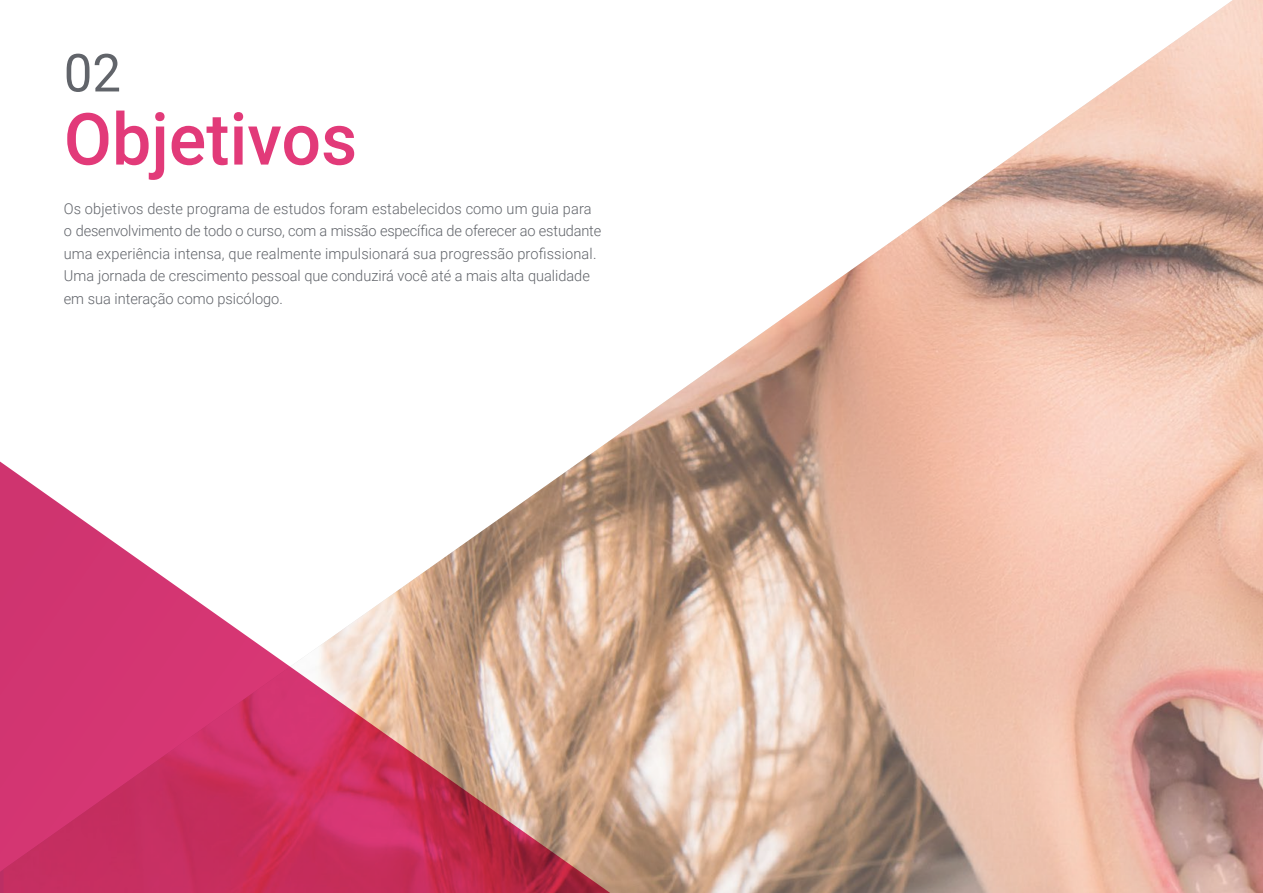
<style>
.page{position:relative;width:1263px;height:893px;background:#fff}
.page>*{position:absolute;margin:0;border:0;box-sizing:border-box;transform-origin:0 0}
.t1{font:500 72px "Roboto";color:#e23a79}
.t2{font:52.5px "Roboto";color:#61646a}
.t3{font:300 15px/22.5px "Roboto";color:#61646a}
</style>
<div class="page">
<img style="left:602px;top:0;width:661px;height:893px">
<svg style="left:0;top:446px;width:640px;height:447px"></svg>
<h2 class="t2" style="left:64px;top:36px;width:59px">02</h2>
<h1 class="t1" style="left:64px;top:89px;width:295px">Objetivos</h1>
<p class="t3" style="left:64px;top:197px;width:539px">Os objetivos deste programa de estudos foram estabelecidos como um guia para o desenvolvimento de todo o curso, com a missão específica de oferecer ao estudante uma experiência intensa, que realmente impulsionará sua progressão profissional.<br>Uma jornada de crescimento pessoal que conduzirá você até a mais alta qualidade em sua interação como psicólogo.</p>
</div>
